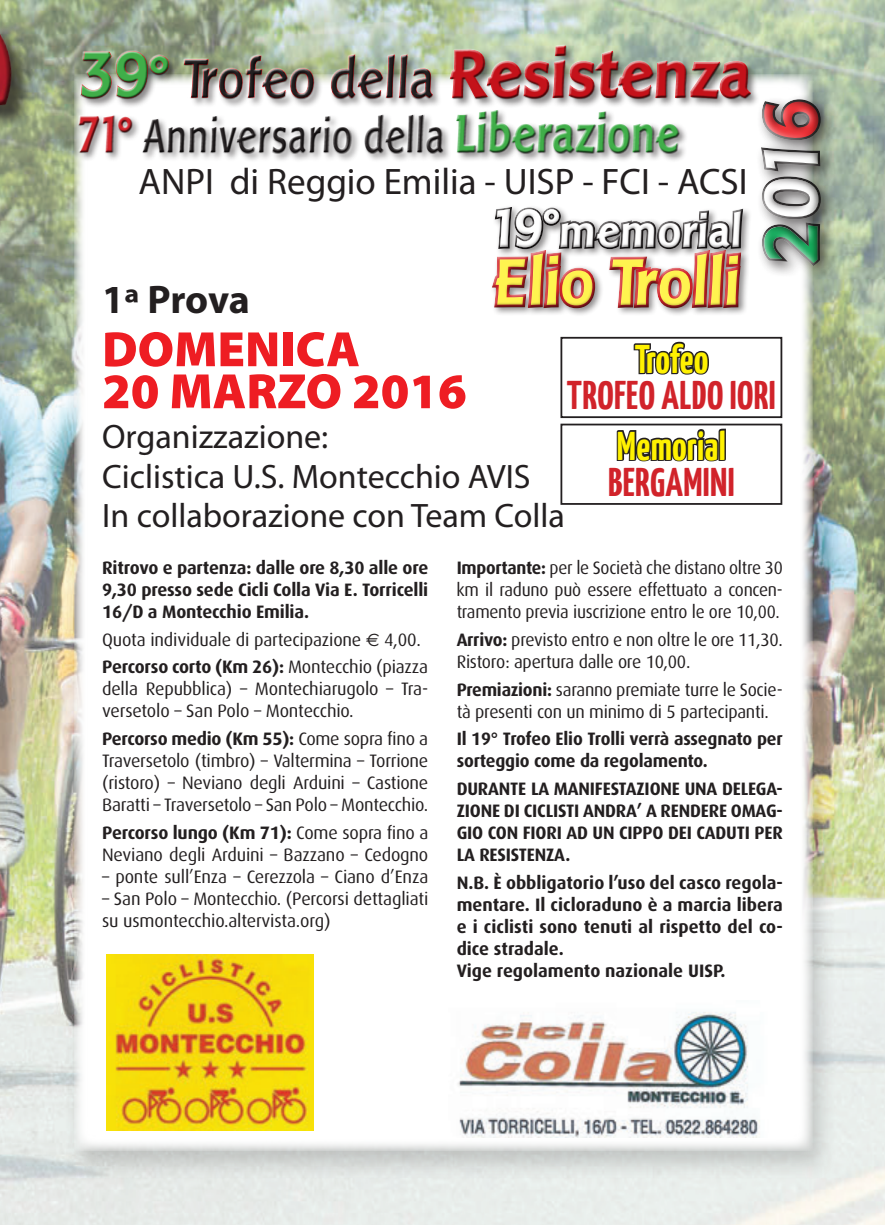
<style>
.page{position:relative;width:885px;height:1225px;background:#fff}
.page>*{position:absolute;margin:0;border:0;box-sizing:border-box;transform-origin:0 0}
.t1{font:700 80px "Linotype Pisa";color:#ee1d23}
.t2{font:700 66px "Linotype Pisa";color:#fff34f}
.t3{font:54px "Linotype Pisa";color:#231f20}
.t4{font:900 50px/42px "Myriad Pro";color:#ee1d23}
.t5{font:48px "Linotype Pisa";letter-spacing:.01em;color:#231f20;scale:.85 1}
.t6{font:700 46px "Linotype Pisa";color:#fff}
.t7{font:700 40px "Yanone Kaffeesatz";letter-spacing:.01em;color:#d1232a}
.t8{font:700 40px "Yanone Kaffeesatz";letter-spacing:.01em;color:#fff101}
.t9{font:700 40px "Myriad Pro";letter-spacing:-.01em;color:#231f20}
.t10{font:37px "Myriad Pro";color:#231f20}
.t11{font:34px/39.6px "Myriad Pro";color:#231f20}
.t12{font:18px/22px "Dax";letter-spacing:-.015em;color:#231f20}
.t13{font:700 18px/22px "Dax";letter-spacing:-.01em;color:#231f20;text-align:justify}
.t14{font:18px/22px "Dax";letter-spacing:-.015em;color:#231f20;text-align:justify;scale:.96 1}
.s1{font-weight:700;font-size:68px;color:#40ae49}
.s2{font-weight:700;font-size:56px;color:#40ae49}
.s3{font-weight:700;font-size:68px;color:#c4121a}
.s4{font-weight:700;font-size:54px;color:#d1232a}
.s5{font-weight:700;color:#d1232a}
.s6{font-weight:700;font-size:54px;color:#40ae49}
.s7{font-family:"Euro Sans"}
.s8{font-weight:700}
</style>
<div class="page">
<img style="left:0;top:0;width:884px;height:1225px">
<div style="left:0;top:23px;width:35px;height:122px;background:#231f20;opacity:.75"></div>
<img style="left:0;top:6px;width:29px;height:132px">
<svg style="left:0;top:9px;width:25px;height:125px;background:#7a6d57"></svg>
<div style="left:63px;top:68px;width:774px;height:1113px;background:#231f20;opacity:.2"></div>
<div style="left:75px;top:75px;width:737px;height:1075px;background:#fff"></div>
<div style="left:80px;top:45px;width:679px;height:63px;background:#231f20;opacity:.55"></div>
<div style="left:81px;top:45px;width:670px;height:55px;background:#231f20;opacity:.75"></div>
<div style="left:78px;top:109px;width:610px;height:54px;background:#231f20;opacity:.55"></div>
<div style="left:78px;top:109px;width:602px;height:43px;background:#fff"></div>
<div style="left:78px;top:110px;width:602px;height:44px;background:#231f20;opacity:.75"></div>
<div style="left:754px;top:93px;width:84px;height:189px;background:#231f20;opacity:.75"></div>
<div style="left:749px;top:95px;width:74px;height:181px;background:#fff"></div>
<div style="left:755px;top:89px;width:76px;height:183px;background:#231f20;opacity:.75"></div>
<div style="left:487px;top:204px;width:261px;height:110px;background:#231f20;opacity:.75"></div>
<div style="left:560px;top:423px;width:222px;height:82px;border:2px solid #231f20"></div>
<svg style="left:488px;top:207px;width:256px;height:262px"></svg>
<div style="left:560px;top:337px;width:222px;height:81px;border:2px solid #231f20"></div>
<img style="left:458px;top:1012px;width:302px;height:125px">
<img style="left:106px;top:954px;width:208px;height:176px">
<h3 class="t3" style="left:79px;top:48px;width:673px"><span class="s1">39</span><span class="s2">°</span> Trofeo della <span class="s3">Resistenza</span></h3>
<h3 class="t5" style="left:78px;top:108px;width:708px"><span class="s4">71</span><span class="s5">°</span> Anniversario della <span class="s6">Liberazione</span></h3>
<h1 class="t1" style="left:744px;top:141px;width:43px;rotate:-90deg">6</h1>
<h3 class="t10" style="left:138px;top:161px;width:610px">ANPI di Reggio Emilia - UISP - FCI - ACSI</h3>
<h3 class="t6" style="left:558px;top:205px;width:184px">memorial</h3>
<h2 class="t2" style="left:493px;top:245px;width:247px">Elio Trolli</h2>
<h3 class="t9" style="left:102px;top:277px;width:149px">1ª Prova</h3>
<h3 class="t4" style="left:102px;top:329px;width:366px">DOMENICA<br>20 MARZO 2016</h3>
<h3 class="t11" style="left:102px;top:417px;width:464px">Organizzazione:<br>Ciclistica U.S. Montecchio AVIS<br>In collaborazione con Team Colla</h3>
<h3 class="t8" style="left:617px;top:421px;width:110px">Memorial</h3>
<h3 class="t8" style="left:634px;top:334px;width:75px">Trofeo</h3>
<h3 class="t7" style="left:567px;top:370px;width:210px">TROFEO ALDO IORI</h3>
<h3 class="t7" style="left:608px;top:457px;width:128px">BERGAMINI</h3>
<p class="t13" style="left:102px;top:557px;width:327px">Ritrovo e partenza: dalle ore 8,30 alle ore 9,30 presso sede Cicli Colla Via E. Torricelli 16/D a Montecchio Emilia.</p>
<p class="t12" style="left:102px;top:626px;width:327px;line-height:27.6px">Quota individuale di partecipazione <span class="s7">E</span> 4,00.<br><span class="s8">Percorso corto (Km 26):</span> Montecchio (piazza</p>
<p class="t12" style="left:102px;top:678px;width:327px">della Repubblica) – Montechiarugolo – Tra&shy;versetolo – San Polo – Montecchio.</p>
<p class="t12" style="left:102px;top:728px;width:328px;text-align:justify"><span class="s8">Percorso medio (Km 55):</span> Come sopra fino a Traversetolo (timbro) – Valtermina – Torrione (ristoro) – Neviano degli Arduini – Castione Baratti – Traversetolo – San Polo – Montecchio.</p>
<p class="t12" style="left:102px;top:822px;width:327px"><span class="s8">Percorso lungo (Km 71):</span> Come sopra fino a<br>Neviano degli Arduini – Bazzano – Cedogno</p>
<p class="t12" style="left:102px;top:866px;width:327px">– ponte sull’Enza – Cerezzola – Ciano d’Enza</p>
<p class="t12" style="left:102px;top:888px;width:327px">– San Polo – Montecchio. (Percorsi dettagliati su usmontecchio.altervista.org)</p>
<p class="t14" style="left:456px;top:557px;width:341px"><span class="s8">Importante:</span> per le Società che distano oltre 30 km il raduno può essere effettuato a concen&shy;tramento previa iuscrizione entro le ore 10,00.</p>
<p class="t12" style="left:456px;top:629px;width:328px"><span class="s8">Arrivo:</span> previsto entro e non oltre le ore 11,30.<br>Ristoro: apertura dalle ore 10,00.</p>
<p class="t12" style="left:456px;top:678px;width:327px"><span class="s8">Premiazioni:</span> saranno premiate turre le Socie&shy;tà presenti con un minimo di 5 partecipanti.</p>
<p class="t13" style="left:456px;top:728px;width:327px">Il 19° Trofeo Elio Trolli verrà assegnato per sorteggio come da regolamento.</p>
<p class="t13" style="left:456px;top:778px;width:327px">DURANTE LA MANIFESTAZIONE UNA DELEGA-ZIONE DI CICLISTI ANDRA’ A RENDERE OMAG-GIO CON FIORI AD UN CIPPO DEI CADUTI PER LA RESISTENZA.</p>
<p class="t13" style="left:456px;top:871px;width:327px;text-align:left">N.B. È obbligatorio l’uso del casco regola&shy;mentare. Il cicloraduno è a marcia libera e i ciclisti sono tenuti al rispetto del co&shy;dice stradale.<br>Vige regolamento nazionale UISP.</p>
</div>
